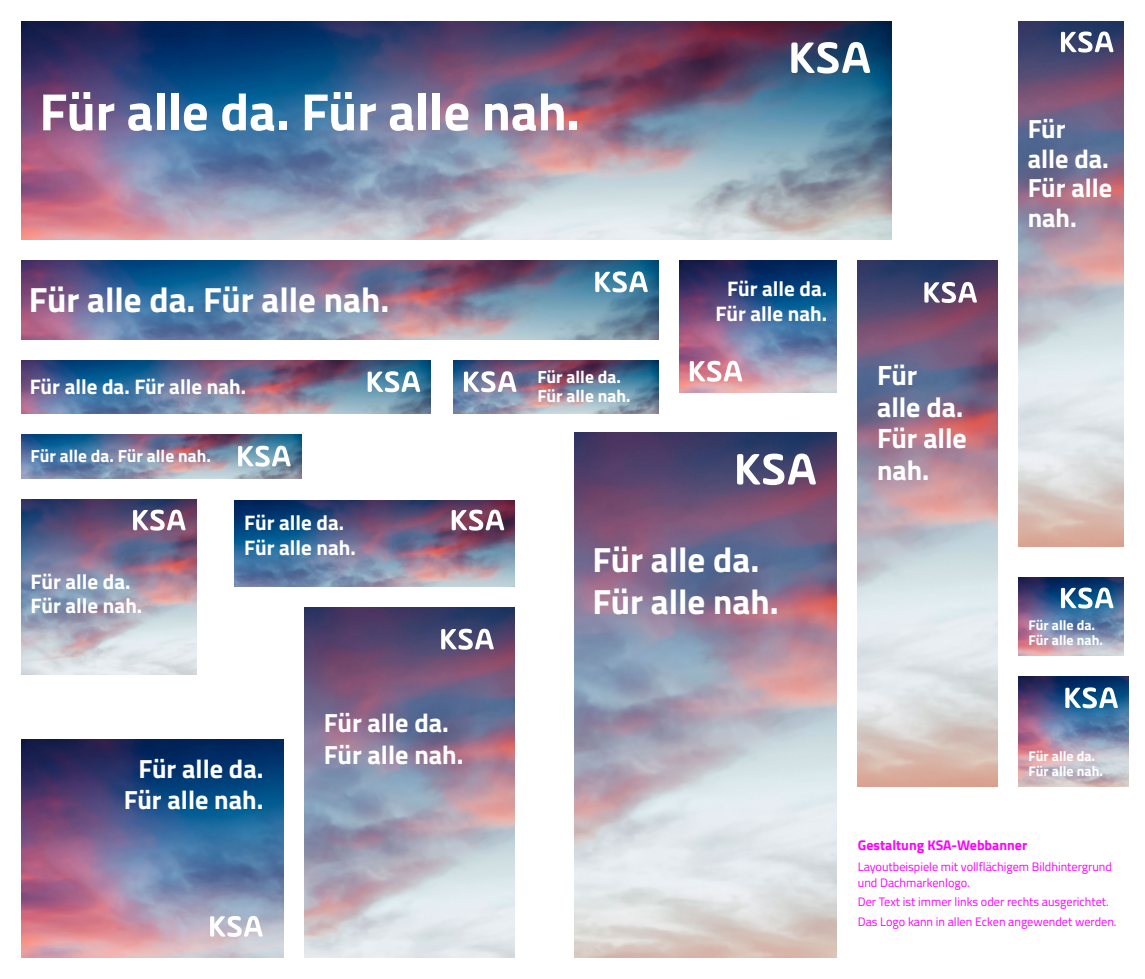
<style>
.page{position:relative;width:1145px;height:979px;background:#fff}
.page>*{position:absolute;margin:0;border:0;box-sizing:border-box;transform-origin:0 0}
.t1{font:700 52.5px "Titillium Web";color:#fff}
.t2{font:700 35px/42px "Titillium Web";color:#fff}
.t3{font:700 28px/31.5px "Titillium Web";letter-spacing:-.005em;color:#fff}
.t4{font:700 26.25px/29.8px "Titillium Web";color:#fff}
.t5{font:700 21px/24.5px "Titillium Web";color:#fff}
.t6{font:700 17.5px/19.2px "Titillium Web";color:#fff}
.t7{font:700 14px/15.4px "Titillium Web";color:#fff}
.t8{font:700 14px "Titillium Web";color:#f0f}
.t9{font:12.25px/15.8px "Titillium Web";color:#f0f}
</style>
<div class="page">
<img style="left:21px;top:499px;width:175px;height:175px">
<img style="left:21px;top:21px;width:870px;height:219px">
<img style="left:21px;top:261px;width:637px;height:79px">
<img style="left:21px;top:434px;width:280px;height:44px">
<img style="left:574px;top:432px;width:262px;height:525px">
<img style="left:21px;top:361px;width:409px;height:52px">
<img style="left:858px;top:261px;width:140px;height:525px">
<img style="left:234px;top:500px;width:280px;height:86px">
<img style="left:304px;top:607px;width:210px;height:350px">
<img style="left:1018px;top:21px;width:106px;height:525px">
<img style="left:453px;top:361px;width:205px;height:52px">
<img style="left:679px;top:261px;width:157px;height:131px">
<img style="left:1018px;top:676px;width:110px;height:110px">
<img style="left:1018px;top:577px;width:106px;height:78px">
<img style="left:21px;top:739px;width:263px;height:218px">
<svg style="left:238px;top:445px;width:53px;height:21px"></svg>
<svg style="left:210px;top:915px;width:53px;height:21px"></svg>
<svg style="left:737px;top:453px;width:79px;height:32px"></svg>
<svg style="left:924px;top:282px;width:53px;height:21px"></svg>
<svg style="left:451px;top:509px;width:53px;height:21px"></svg>
<svg style="left:441px;top:628px;width:53px;height:21px"></svg>
<svg style="left:1060px;top:32px;width:53px;height:20px"></svg>
<svg style="left:689px;top:360px;width:53px;height:22px"></svg>
<svg style="left:1065px;top:687px;width:53px;height:21px"></svg>
<svg style="left:1060px;top:587px;width:53px;height:21px"></svg>
<svg style="left:367px;top:371px;width:53px;height:21px"></svg>
<svg style="left:133px;top:509px;width:53px;height:21px"></svg>
<svg style="left:791px;top:42px;width:79px;height:32px"></svg>
<svg style="left:595px;top:271px;width:53px;height:21px"></svg>
<svg style="left:464px;top:371px;width:52px;height:21px"></svg>
<h1 class="t1" style="left:39px;top:72px;width:542px">Für alle da. Für alle nah.</h1>
<h2 class="t2" style="left:29px;top:277px;width:362px">Für alle da. Für alle nah.</h2>
<h3 class="t5" style="left:30px;top:373px;width:218px">Für alle da. Für alle nah.</h3>
<h3 class="t6" style="left:31px;top:445px;width:182px">Für alle da. Für alle nah.</h3>
<h3 class="t6" style="left:537px;top:366px;width:95px">Für alle da.<br>Für alle nah.</h3>
<h3 class="t5" style="left:715px;top:275px;width:113px;text-align:center">Für alle da.<br>Für alle nah.</h3>
<h3 class="t5" style="left:31px;top:568px;width:113px">Für alle da.<br>Für alle nah.</h3>
<h3 class="t5" style="left:244px;top:509px;width:113px">Für alle da.<br>Für alle nah.</h3>
<h3 class="t4" style="left:124px;top:751px;width:141px;line-height:31.5px;text-align:center">Für alle da.<br>Für alle nah.</h3>
<h3 class="t4" style="left:324px;top:706px;width:141px;line-height:31.5px">Für alle da.<br>Für alle nah.</h3>
<h2 class="t2" style="left:592px;top:536px;width:188px">Für alle da.<br>Für alle nah.</h2>
<h3 class="t3" style="left:877px;top:358px;width:91px">Für alle da.<br>Für alle nah.</h3>
<h3 class="t4" style="left:1027px;top:112px;width:86px">Für alle da.<br>Für alle nah.</h3>
<p class="t7" style="left:1028px;top:616px;width:76px">Für alle da.<br>Für alle nah.</p>
<p class="t7" style="left:1028px;top:747px;width:76px">Für alle da.<br>Für alle nah.</p>
<p class="t8" style="left:858px;top:834px;width:171px">Gestaltung KSA-Webbanner</p>
<p class="t9" style="left:858px;top:858px;width:256px">Layoutbeispiele mit vollflächigem Bildhintergrund und Dachmarkenlogo.</p>
<p class="t9" style="left:858px;top:891px;width:260px;line-height:19.2px">Der Text ist immer links oder rechts ausgerichtet.<br>Das Logo kann in allen Ecken angewendet werden.</p>
</div>
